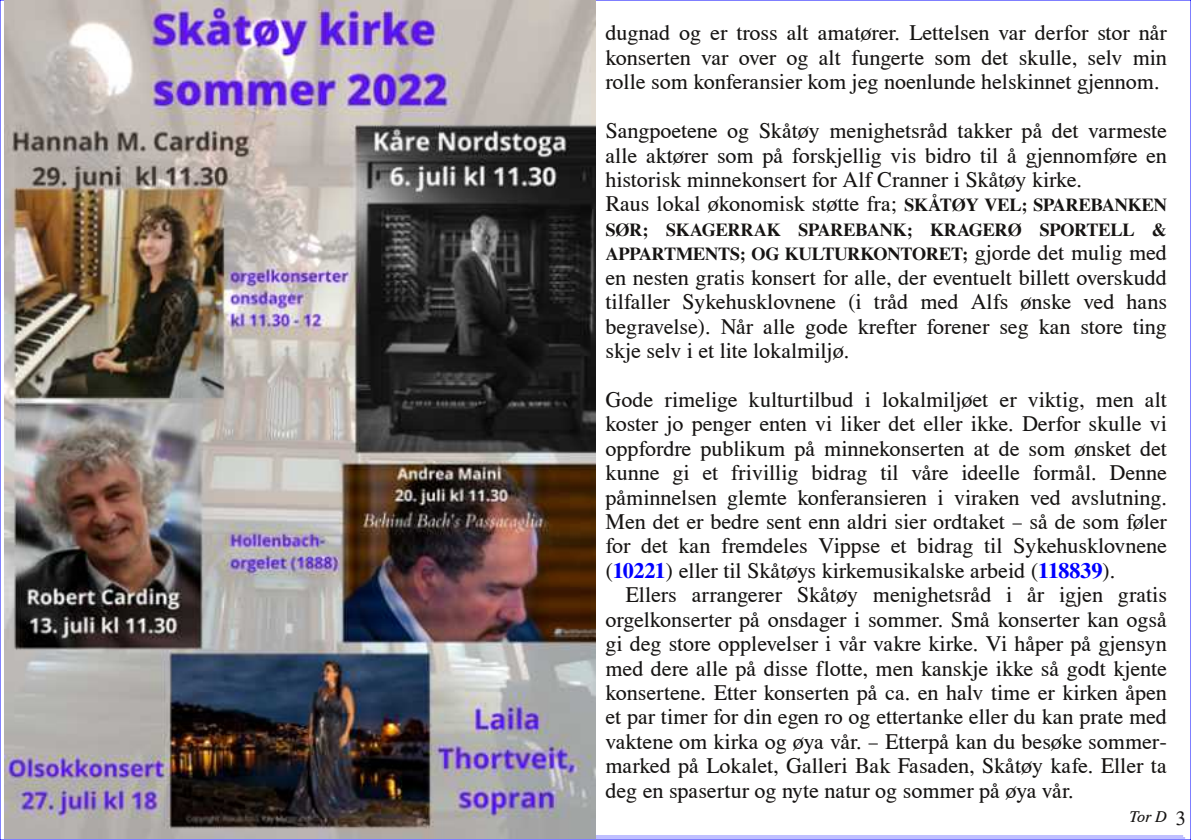
<style>
.page{position:relative;width:1191px;height:840px;background:#fff}
.page>*{position:absolute;margin:0;border:0;box-sizing:border-box;transform-origin:0 0}
.t1{font:22px/24.4px "Nimbus Roman No 9";color:#161413;text-align:justify}
.t2{font:500 18px/24.4px "Nimbus Roman No 9";color:#161413}
.t3{font:italic 16px "Nimbus Roman No 9";color:#161413}
.s1{font-weight:500;font-size:18px}
.s2{font-weight:400;font-size:22px}
.s3{font-weight:500;color:#00f}
.s4{font-style:normal;font-size:20px}
</style>
<div class="page">
<hr style="left:5px;top:837px;width:1180px;height:1px;background:#bfbfff">
<hr style="left:23px;top:835px;width:1160px;height:1px;background:#bfbfff">
<img style="left:4px;top:0;width:592px;height:838px">
<p class="t1" style="left:605px;top:20px;width:563px">dugnad og er tross alt amatører. Lettelsen var derfor stor når konserten var over og alt fungerte som det skulle, selv min rolle som konferansier kom jeg noenlunde helskinnet gjennom.</p>
<p class="t1" style="left:605px;top:118px;width:563px;text-align:left">Sangpoetene og Skåtøy menighetsråd takker på det varmeste alle aktører som på forskjellig vis bidro til å gjennomføre en historisk minnekonsert for Alf Cranner i Skåtøy kirke.<br>Raus lokal økonomisk støtte fra; <span class="s1">SKÅTØY VEL; SPAREBANKEN</span></p>
<p class="t2" style="left:605px;top:217px;width:563px">SØR; SKAGERRAK SPAREBANK; KRAGERØ SPORTELL &amp;<br>APPARTMENTS; OG KULTURKONTORET; <span class="s2">gjorde det mulig med</span></p>
<p class="t1" style="left:605px;top:264px;width:563px">en nesten gratis konsert for alle, der eventuelt billett overskudd tilfaller Sykehusklovnene (i tråd med Alfs ønske ved hans begravelse). Når alle gode krefter forener seg kan store ting skje selv i et lite lokalmiljø.</p>
<p class="t1" style="left:605px;top:386px;width:563px">Gode rimelige kulturtilbud i lokalmiljøet er viktig, men alt koster jo penger enten vi liker det eller ikke. Derfor skulle vi oppfordre publikum på minnekonserten at de som ønsket det kunne gi et frivillig bidrag til våre ideelle formål. Denne påminnelsen glemte konferansieren i viraken ved avslutning.<br>Men det er bedre sent enn aldri sier ordtaket – så de som føler for det kan fremdeles Vippse et bidrag til Sykehusklovnene (<span class="s3">10221</span>) eller til Skåtøys kirkemusikalske arbeid (<span class="s3">118839</span>).</p>
<p class="t1" style="left:605px;top:581px;width:563px;text-indent:20px">Ellers arrangerer Skåtøy menighetsråd i år igjen gratis orgelkonserter på onsdager i sommer. Små konserter kan også gi deg store opplevelser i vår vakre kirke. Vi håper på gjensyn med dere alle på disse flotte, men kanskje ikke så godt kjente konsertene. Etter konserten på ca. en halv time er kirken åpen et par timer for din egen ro og ettertanke eller du kan prate med vaktene om kirka og øya vår. – Etterpå kan du besøke sommer&shy;marked på Lokalet, Galleri Bak Fasaden, Skåtøy kafe. Eller ta deg en spasertur og nyte natur og sommer på øya vår.</p>
<p class="t3" style="left:1129px;top:806px;width:58px">Tor D <span class="s4">3</span></p>
</div>
